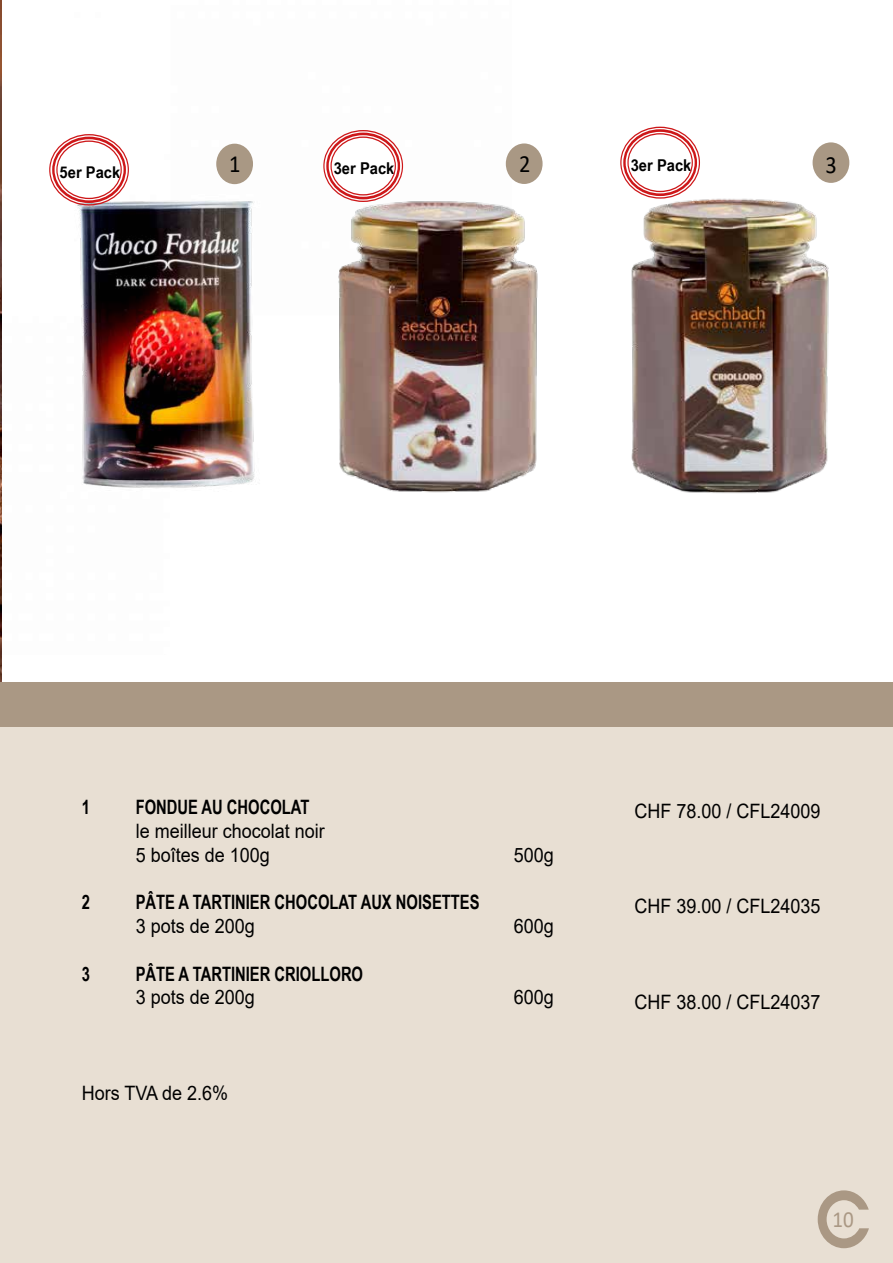
<style>
.page{position:relative;width:893px;height:1263px;background:#fff}
.page>*{position:absolute;margin:0;border:0;box-sizing:border-box;transform-origin:0 0}
.t1{font:24.75px "Calibri";color:#000;scale:.91 1}
.t2{font:23.1px "Calibri";color:#aa9884;scale:.91 1}
.t3{font:19.8px/23.9px "Arial";color:#000;scale:.91 1}
.t4{font:700 19.8px "Arial Narrow";color:#000;scale:.91 1}
.t5{font:700 16.35px "Arial Narrow";color:#000;scale:1.1 1}
.t6{font:700 16.2px "Arial Narrow";color:#000;scale:1.11 1}
</style>
<div class="page">
<img style="left:511px;top:208px;width:27px;height:273px">
<img style="left:624px;top:178px;width:219px;height:316px">
<img style="left:1px;top:0;width:510px;height:655px">
<img style="left:0;top:0;width:1px;height:682px">
<div style="left:0;top:710px;width:893px;height:553px;background:#e8dfd3"></div>
<div style="left:0;top:682px;width:893px;height:45px;background:#aa9884"></div>
<svg style="left:818px;top:1190px;width:51px;height:58px"></svg>
<svg style="left:53px;top:138px;width:72px;height:64px"></svg>
<div style="left:49px;top:134px;width:80px;height:71px;border:1px solid #cd1719;border-radius:50%"></div>
<div style="left:52px;top:137px;width:74px;height:66px;border:3px solid #cd1719;border-radius:50%"></div>
<div style="left:56px;top:141px;width:66px;height:58px;border:1px solid #cd1719;border-radius:50%"></div>
<div style="left:506px;top:143px;width:37px;height:41px;background:#a99884;border-radius:50%"></div>
<div style="left:813px;top:142px;width:36px;height:41px;background:#a99884;border-radius:50%"></div>
<div style="left:216px;top:144px;width:37px;height:40px;background:#a99884;border-radius:50%"></div>
<svg style="left:327px;top:134px;width:72px;height:64px"></svg>
<div style="left:323px;top:130px;width:80px;height:72px;border:1px solid #cd1719;border-radius:50%"></div>
<div style="left:326px;top:133px;width:74px;height:66px;border:3px solid #cd1719;border-radius:50%"></div>
<div style="left:330px;top:137px;width:66px;height:58px;border:1px solid #cd1719;border-radius:50%"></div>
<svg style="left:624px;top:131px;width:72px;height:64px"></svg>
<div style="left:620px;top:127px;width:80px;height:72px;border:1px solid #cd1719;border-radius:50%"></div>
<div style="left:623px;top:129px;width:74px;height:67px;border:3px solid #cd1719;border-radius:50%"></div>
<div style="left:627px;top:133px;width:66px;height:59px;border:1px solid #cd1719;border-radius:50%"></div>
<p class="t6" style="left:60px;top:160px;width:56px">5er Pack</p>
<p class="t1" style="left:229px;top:147px;width:14px">1</p>
<p class="t5" style="left:334px;top:156px;width:57px">3er Pack</p>
<p class="t1" style="left:519px;top:147px;width:14px">2</p>
<p class="t5" style="left:631px;top:152px;width:57px">3er Pack</p>
<p class="t1" style="left:825px;top:147px;width:14px">3</p>
<p class="t4" style="left:82px;top:792px;width:11px">1</p>
<p class="t4" style="left:136px;top:792px;width:193px">FONDUE AU CHOCOLAT</p>
<p class="t3" style="left:136px;top:819px;width:209px">le meilleur chocolat noir<br>5 boîtes de 100g</p>
<p class="t3" style="left:514px;top:843px;width:45px">500g</p>
<p class="t4" style="left:82px;top:887px;width:11px">2</p>
<p class="t4" style="left:136px;top:887px;width:379px">PÂTE A TARTINIER CHOCOLAT AUX NOISETTES</p>
<p class="t3" style="left:136px;top:914px;width:132px">3 pots de 200g</p>
<p class="t3" style="left:514px;top:914px;width:45px">600g</p>
<p class="t4" style="left:82px;top:959px;width:11px">3</p>
<p class="t4" style="left:136px;top:959px;width:251px">PÂTE A TARTINIER CRIOLLORO</p>
<p class="t3" style="left:136px;top:985px;width:132px">3 pots de 200g</p>
<p class="t3" style="left:514px;top:985px;width:45px">600g</p>
<p class="t3" style="left:82px;top:1080px;width:162px">Hors TVA de 2.6%</p>
<p class="t3" style="left:634px;top:799px;width:206px">CHF 78.00 / CFL24009</p>
<p class="t3" style="left:634px;top:894px;width:206px">CHF 39.00 / CFL24035</p>
<p class="t3" style="left:634px;top:989px;width:206px">CHF 38.00 / CFL24037</p>
<p class="t2" style="left:832px;top:1203px;width:25px">10</p>
</div>
